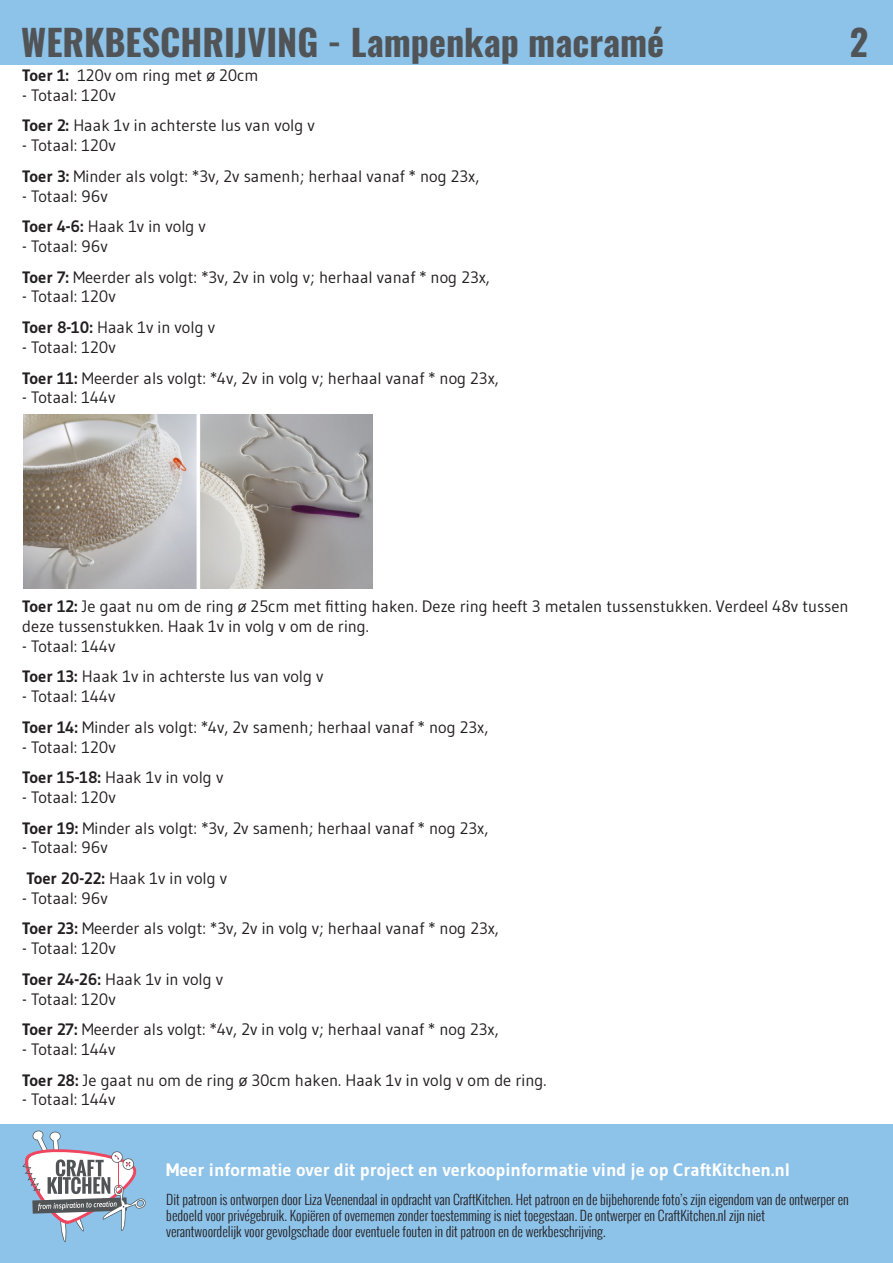
<style>
.page{position:relative;width:893px;height:1263px;background:#fff}
.page>*{position:absolute;margin:0;border:0;box-sizing:border-box;transform-origin:0 0}
.t1{font:700 36px "Oswald";color:#515456}
.t2{font:700 18px "Gudea";color:#fff}
.t3{font:16.5px/19.8px "Gudea";color:#231f20}
.t4{font:300 13.5px/16.2px "Oswald";color:#231f20}
.s1{font-weight:700}
</style>
<div class="page">
<div style="left:0;top:1125px;width:893px;height:138px;background:#8dc2e9"></div>
<div style="left:0;top:0;width:893px;height:64px;background:#8dc2e9"></div>
<svg style="left:22px;top:1130px;width:124px;height:112px"></svg>
<img style="left:23px;top:415px;width:349px;height:174px">
<p class="t1" style="left:21px;top:23px;width:644px">WERKBESCHRIJVING - Lampenkap macramé</p>
<p class="t1" style="left:850px;top:23px;width:20px">2</p>
<p class="t3" style="left:22px;top:65px;width:238px"><span class="s1">Toer 1:</span> 120v om ring met ø 20cm</p>
<p class="t3" style="left:22px;top:85px;width:95px">- Totaal: 120v</p>
<p class="t3" style="left:22px;top:116px;width:294px"><span class="s1">Toer 2:</span> Haak 1v in achterste lus van volg v</p>
<p class="t3" style="left:22px;top:135px;width:95px">- Totaal: 120v</p>
<p class="t3" style="left:22px;top:166px;width:459px"><span class="s1">Toer 3:</span> Minder als volgt: *3v, 2v samenh; herhaal vanaf * nog 23x,</p>
<p class="t3" style="left:22px;top:186px;width:87px">- Totaal: 96v</p>
<p class="t3" style="left:22px;top:216px;width:185px"><span class="s1">Toer 4-6:</span> Haak 1v in volg v</p>
<p class="t3" style="left:22px;top:236px;width:87px">- Totaal: 96v</p>
<p class="t3" style="left:22px;top:267px;width:469px"><span class="s1">Toer 7:</span> Meerder als volgt: *3v, 2v in volg v; herhaal vanaf * nog 23x,</p>
<p class="t3" style="left:22px;top:287px;width:95px">- Totaal: 120v</p>
<p class="t3" style="left:22px;top:317px;width:194px"><span class="s1">Toer 8-10:</span> Haak 1v in volg v</p>
<p class="t3" style="left:22px;top:337px;width:95px">- Totaal: 120v</p>
<p class="t3" style="left:22px;top:368px;width:478px"><span class="s1">Toer 11:</span> Meerder als volgt: *4v, 2v in volg v; herhaal vanaf * nog 23x,</p>
<p class="t3" style="left:22px;top:387px;width:95px">- Totaal: 144v</p>
<p class="t3" style="left:22px;top:596px;width:828px"><span class="s1">Toer 12:</span> Je gaat nu om de ring ø 25cm met fitting haken. Deze ring heeft 3 metalen tussenstukken. Verdeel 48v tussen deze tussenstukken. Haak 1v in volg v om de ring.</p>
<p class="t3" style="left:22px;top:636px;width:95px">- Totaal: 144v</p>
<p class="t3" style="left:22px;top:666px;width:303px"><span class="s1">Toer 13:</span> Haak 1v in achterste lus van volg v</p>
<p class="t3" style="left:22px;top:686px;width:95px">- Totaal: 144v</p>
<p class="t3" style="left:22px;top:717px;width:468px"><span class="s1">Toer 14:</span> Minder als volgt: *4v, 2v samenh; herhaal vanaf * nog 23x,</p>
<p class="t3" style="left:22px;top:737px;width:95px">- Totaal: 120v</p>
<p class="t3" style="left:22px;top:767px;width:203px"><span class="s1">Toer 15-18:</span> Haak 1v in volg v</p>
<p class="t3" style="left:22px;top:787px;width:95px">- Totaal: 120v</p>
<p class="t3" style="left:22px;top:818px;width:468px"><span class="s1">Toer 19:</span> Minder als volgt: *3v, 2v samenh; herhaal vanaf * nog 23x,</p>
<p class="t3" style="left:22px;top:837px;width:87px">- Totaal: 96v</p>
<p class="t3" style="left:26px;top:868px;width:202px"><span class="s1">Toer 20-22:</span> Haak 1v in volg v</p>
<p class="t3" style="left:22px;top:888px;width:87px">- Totaal: 96v</p>
<p class="t3" style="left:22px;top:918px;width:478px"><span class="s1">Toer 23:</span> Meerder als volgt: *3v, 2v in volg v; herhaal vanaf * nog 23x,</p>
<p class="t3" style="left:22px;top:938px;width:95px">- Totaal: 120v</p>
<p class="t3" style="left:22px;top:969px;width:202px"><span class="s1">Toer 24-26:</span> Haak 1v in volg v</p>
<p class="t3" style="left:22px;top:989px;width:95px">- Totaal: 120v</p>
<p class="t3" style="left:22px;top:1019px;width:478px"><span class="s1">Toer 27:</span> Meerder als volgt: *4v, 2v in volg v; herhaal vanaf * nog 23x,</p>
<p class="t3" style="left:22px;top:1039px;width:95px">- Totaal: 144v</p>
<p class="t3" style="left:22px;top:1070px;width:526px"><span class="s1">Toer 28:</span> Je gaat nu om de ring ø 30cm haken. Haak 1v in volg v om de ring.</p>
<p class="t3" style="left:22px;top:1089px;width:95px">- Totaal: 144v</p>
<p class="t2" style="left:166px;top:1159px;width:626px">Meer informatie over dit project en verkoopinformatie vind je op CraftKitchen.nl</p>
<p class="t4" style="left:166px;top:1191px;width:684px">Dit patroon is ontworpen door Liza Veenendaal in opdracht van CraftKitchen. Het patroon en de bijbehorende foto’s zijn eigendom van de ontwerper en bedoeld voor privégebruik. Kopiëren of overnemen zonder toestemming is niet toegestaan. De ontwerper en CraftKitchen.nl zijn niet</p>
<p class="t4" style="left:166px;top:1223px;width:441px">verantwoordelijk voor gevolgschade door eventuele fouten in dit patroon en de werkbeschrijving.</p>
</div>
